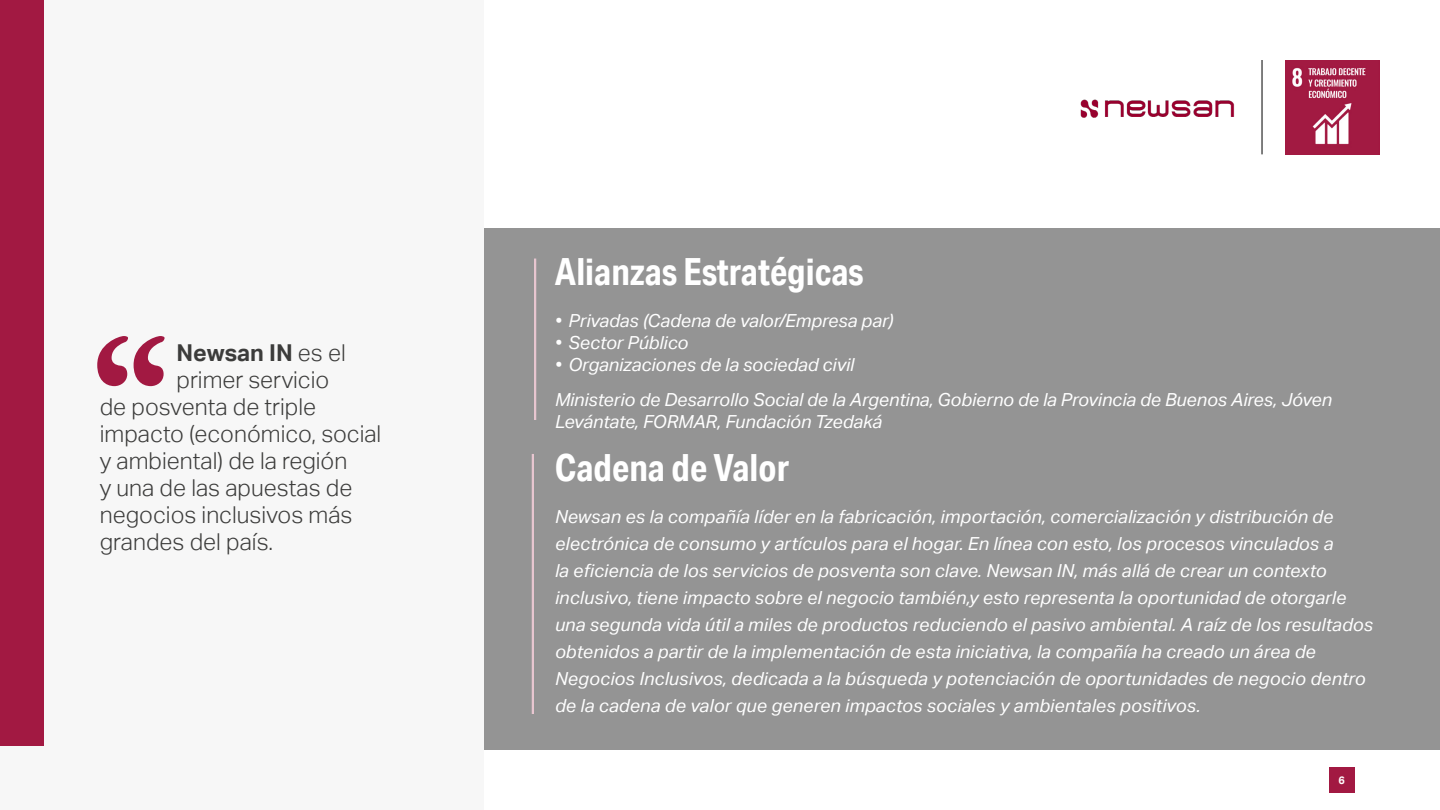
<style>
.page{position:relative;width:1440px;height:810px;background:#fff}
.page>*{position:absolute;margin:0;border:0;box-sizing:border-box;transform-origin:0 0}
.t1{font:700 37.5px "Aktiv Grotesk Cd";color:#fff}
.t2{font:300 23.25px "Aktiv Grotesk";color:#3c3c3b}
.t3{font:700 23.25px "Aktiv Grotesk";color:#3c3c3b}
.t4{font:italic 18px/27px "Aktiv Grotesk";letter-spacing:.01em;color:#fff}
.t5{font:700 10.88px "Aktiv Grotesk";color:#fff}
.s1{font-weight:300}
</style>
<div class="page">
<div style="left:1329px;top:767px;width:25px;height:26px;background:#a21942"></div>
<img style="left:1285px;top:60px;width:95px;height:95px">
<hr style="left:1262px;top:60px;width:1px;height:94px;background:#000">
<img style="left:1080px;top:99px;width:155px;height:19px">
<div style="left:0;top:0;width:484px;height:810px;background:#f7f7f7"></div>
<div style="left:0;top:0;width:44px;height:746px;background:#a21942"></div>
<div style="left:484px;top:228px;width:956px;height:522px;background:#949494"></div>
<hr style="left:534px;top:259px;width:2px;height:161px;background:#e8c6d0">
<svg style="left:97px;top:336px;width:68px;height:50px"></svg>
<hr style="left:532px;top:454px;width:2px;height:260px;background:#e8c6d0">
<p class="t3" style="left:177px;top:339px;width:171px">Newsan IN <span class="s1">es el</span></p>
<p class="t2" style="left:177px;top:366px;width:154px">primer servicio</p>
<p class="t2" style="left:100px;top:393px;width:218px">de posventa de triple</p>
<p class="t2" style="left:100px;top:420px;width:283px">impacto (económico, social</p>
<p class="t2" style="left:100px;top:447px;width:249px">y ambiental) de la región</p>
<p class="t2" style="left:100px;top:474px;width:254px">y una de las apuestas de</p>
<p class="t2" style="left:100px;top:501px;width:254px">negocios inclusivos más</p>
<p class="t2" style="left:100px;top:528px;width:175px">grandes del país.</p>
<h1 class="t1" style="left:555px;top:249px;width:310px">Alianzas Estratégicas</h1>
<p class="t4" style="left:555px;top:308px;width:340px">• Privadas (Cadena de valor/Empresa par)</p>
<p class="t4" style="left:555px;top:329px;width:135px">• Sector Público</p>
<p class="t4" style="left:555px;top:347px;width:778px;line-height:35.2px">• Organizaciones de la sociedad civil<br>Ministerio de Desarrollo Social de la Argentina, Gobierno de la Provincia de Buenos Aires, Jóven</p>
<p class="t4" style="left:555px;top:408px;width:329px">Levántate, FORMAR, Fundación Tzedaká</p>
<h1 class="t1" style="left:555px;top:444px;width:236px">Cadena de Valor</h1>
<p class="t4" style="left:555px;top:503px;width:820px">Newsan es la compañía líder en la fabricación, importación, comercialización y distribución de electrónica de consumo y artículos para el hogar. En línea con esto, los procesos vinculados a<br>la eficiencia de los servicios de posventa son clave. Newsan IN, más allá de crear un contexto inclusivo, tiene impacto sobre el negocio también,y esto representa la oportunidad de otorgarle una segunda vida útil a miles de productos reduciendo el pasivo ambiental. A raíz de los resultados obtenidos a partir de la implementación de esta iniciativa, la compañía ha creado un área de Negocios Inclusivos, dedicada a la búsqueda y potenciación de oportunidades de negocio dentro de la cadena de valor que generen impactos sociales y ambientales positivos.</p>
<p class="t5" style="left:1338px;top:774px;width:8px">6</p>
</div>
